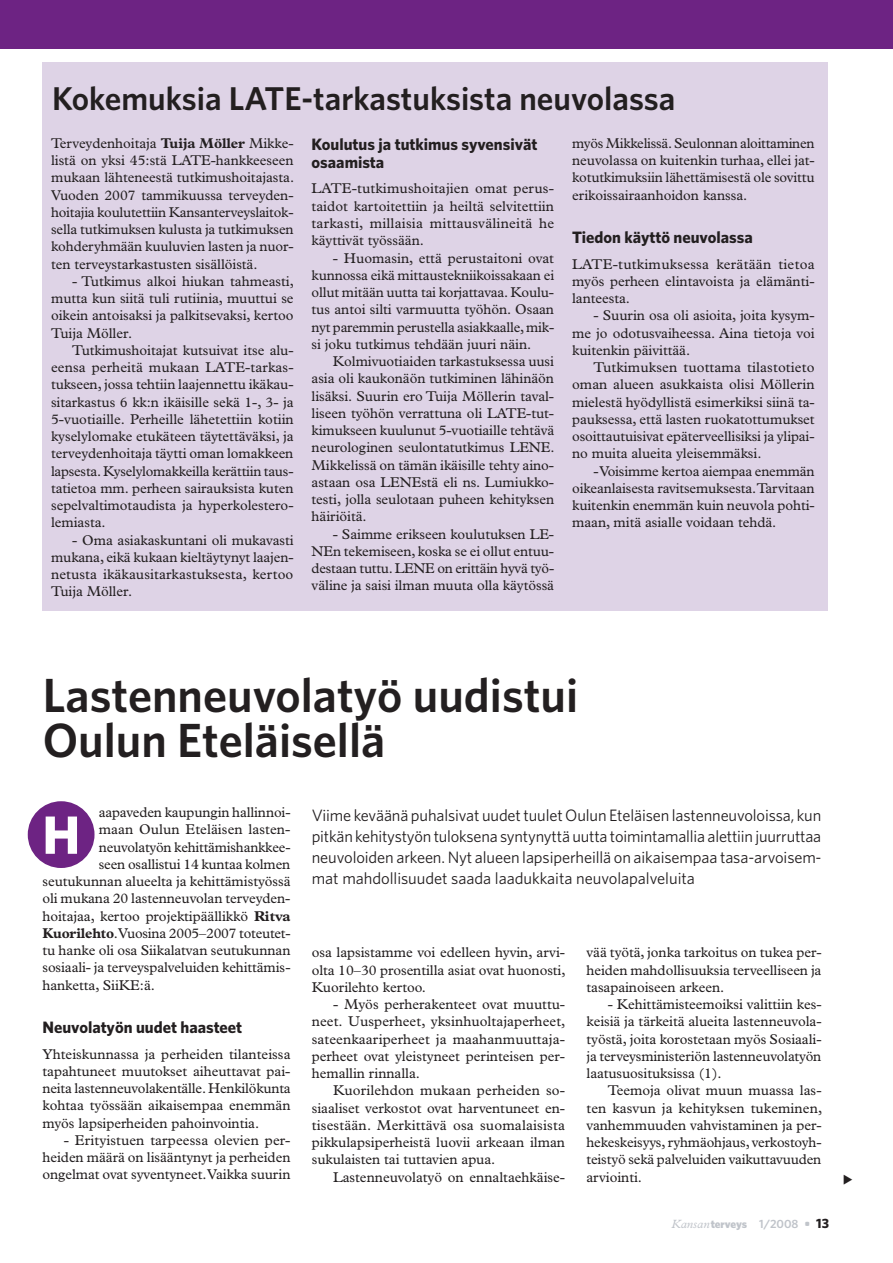
<style>
.page{position:relative;width:893px;height:1263px;background:#fff}
.page>*{position:absolute;margin:0;border:0;box-sizing:border-box;transform-origin:0 0}
.t1{font:700 54px "Whitney";color:#fff}
.t2{font:600 48px/45px "Whitney";color:#231f20}
.t3{font:600 33px "Whitney";color:#231f20}
.t4{font:16.5px/21px "Whitney";letter-spacing:-.005em;color:#231f20;text-align:justify}
.t5{font:700 16.5px/17.2px "Whitney";color:#231f20}
.t6{font:14.25px/17.2px "Plantin";letter-spacing:-.005em;color:#231f20;text-align:justify}
.t7{font:900 11.25px "Whitney";letter-spacing:-.01em;color:#c0c4ca}
.s1{font-weight:700}
.s2{font-family:"Plantin";font-weight:400;font-style:italic;font-size:12px}
.s3{font-weight:600;font-size:12px}
.s4{font-weight:700;font-size:12px}
.s5{font-weight:700;font-size:13.5px;color:#231f20}
</style>
<div class="page">
<div style="left:42px;top:62px;width:786px;height:549px;background:#ded3e6"></div>
<div style="left:0;top:0;width:893px;height:49px;background:#6d2383"></div>
<div style="left:28px;top:801px;width:67px;height:67px;background:#6d2383;border-radius:50%"></div>
<h3 class="t3" style="left:52px;top:79px;width:625px">Kokemuksia LATE-tarkastuksista neuvolassa</h3>
<p class="t6" style="left:51px;top:135px;width:245px">Terveydenhoitaja <span class="s1">Tuija Möller</span> Mikke&shy;listä on yksi 45:stä LATE-hankkeeseen mukaan lähteneestä tutkimushoitajasta.<br>Vuoden 2007 tammikuussa terveyden&shy;hoitajia koulutettiin Kansanterveyslaitok&shy;sella tutkimuksen kulusta ja tutkimuksen kohderyhmään kuuluvien lasten ja nuor&shy;ten terveystarkastusten sisällöistä.</p>
<p class="t6" style="left:51px;top:273px;width:244px;text-indent:21px">- Tutkimus alkoi hiukan tahmeasti, mutta kun siitä tuli rutiinia, muuttui se oikein antoisaksi ja palkitsevaksi, kertoo Tuija Möller.</p>
<p class="t6" style="left:51px;top:342px;width:244px;text-indent:21px">Tutkimushoitajat kutsuivat itse alu&shy;eensa perheitä mukaan LATE-tarkas&shy;tukseen, jossa tehtiin laajennettu ikäkau&shy;sitarkastus 6 kk:n ikäisille sekä 1-, 3- ja 5-vuotiaille. Perheille lähetettiin kotiin kyselylomake etukäteen täytettäväksi, ja terveydenhoitaja täytti oman lomakkeen lapsesta. Kyselylomakkeilla kerättiin taus&shy;tatietoa mm. perheen sairauksista kuten sepelvaltimotaudista ja hyperkolestero&shy;lemiasta.</p>
<p class="t6" style="left:51px;top:531px;width:244px;text-indent:21px">- Oma asiakaskuntani oli mukavasti mukana, eikä kukaan kieltäytynyt laajen&shy;netusta ikäkausitarkastuksesta, kertoo Tuija Möller.</p>
<p class="t5" style="left:312px;top:136px;width:227px">Koulutus ja tutkimus syvensivät osaamista</p>
<p class="t6" style="left:312px;top:180px;width:244px">LATE-tutkimushoitajien omat perus&shy;taidot kartoitettiin ja heiltä selvitettiin tarkasti, millaisia mittausvälineitä he käyttivät työssään.</p>
<p class="t6" style="left:312px;top:249px;width:244px;text-indent:21px">- Huomasin, että perustaitoni ovat kunnossa eikä mittaustekniikoissakaan ei ollut mitään uutta tai korjattavaa. Koulu&shy;tus antoi silti varmuutta työhön. Osaan nyt paremmin perustella asiakkaalle, mik&shy;si joku tutkimus tehdään juuri näin.</p>
<p class="t6" style="left:312px;top:353px;width:245px;text-indent:21px">Kolmivuotiaiden tarkastuksessa uusi asia oli kaukonäön tutkiminen lähinäön lisäksi. Suurin ero Tuija Möllerin taval&shy;liseen työhön verrattuna oli LATE-tut&shy;kimukseen kuulunut 5-vuotiaille tehtävä neurologinen seulontatutkimus LENE.<br>Mikkelissä on tämän ikäisille tehty aino&shy;astaan osa LENEstä eli ns. Lumiukko&shy;testi, jolla seulotaan puheen kehityksen häiriöitä.</p>
<p class="t6" style="left:312px;top:525px;width:244px;text-indent:21px">- Saimme erikseen koulutuksen LE-NEn tekemiseen, koska se ei ollut entuu&shy;destaan tuttu. LENE on erittäin hyvä työ&shy;väline ja saisi ilman muuta olla käytössä</p>
<p class="t6" style="left:572px;top:135px;width:244px">myös Mikkelissä. Seulonnan aloittaminen neuvolassa on kuitenkin turhaa, ellei jat&shy;kotutkimuksiin lähettämisestä ole sovittu erikoissairaanhoidon kanssa.</p>
<p class="t5" style="left:572px;top:228px;width:182px">Tiedon käyttö neuvolassa</p>
<p class="t6" style="left:572px;top:255px;width:244px">LATE-tutkimuksessa kerätään tietoa myös perheen elintavoista ja elämänti&shy;lanteesta.</p>
<p class="t6" style="left:572px;top:307px;width:244px;text-indent:21px">- Suurin osa oli asioita, joita kysym&shy;me jo odotusvaiheessa. Aina tietoja voi kuitenkin päivittää.</p>
<p class="t6" style="left:572px;top:359px;width:244px;text-indent:21px">Tutkimuksen tuottama tilastotieto oman alueen asukkaista olisi Möllerin mielestä hyödyllistä esimerkiksi siinä ta&shy;pauksessa, että lasten ruokatottumukset osoittautuisivat epäterveellisiksi ja ylipai&shy;no muita alueita yleisemmäksi.</p>
<p class="t6" style="left:572px;top:462px;width:244px;text-indent:21px">- Voisimme kertoa aiempaa enemmän oikeanlaisesta ravitsemuksesta. Tarvitaan kuitenkin enemmän kuin neuvola pohti&shy;maan, mitä asialle voidaan tehdä.</p>
<h2 class="t2" style="left:43px;top:671px;width:537px">Lastenneuvolatyö uudistui<br>Oulun Eteläisellä</h2>
<p class="t6" style="left:99px;top:804px;width:193px">aapaveden kaupungin hallinnoi-</p>
<p class="t6" style="left:99px;top:821px;width:193px">maan Oulun Eteläisen lasten-</p>
<p class="t6" style="left:99px;top:838px;width:193px">neuvolatyön kehittämishankkee-</p>
<p class="t6" style="left:99px;top:855px;width:193px">seen osallistui 14 kuntaa kolmen</p>
<p class="t6" style="left:42px;top:873px;width:250px">seutukunnan alueelta ja kehittämistyössä</p>
<p class="t6" style="left:42px;top:890px;width:250px">oli mukana 20 lastenneuvolan terveyden-</p>
<p class="t6" style="left:42px;top:907px;width:250px">hoitajaa, kertoo projektipäällikkö <span class="s1">Ritva</span></p>
<p class="t6" style="left:42px;top:924px;width:250px"><span class="s1">Kuorilehto</span>. Vuosina 2005–2007 toteutet-</p>
<p class="t6" style="left:42px;top:942px;width:250px">tu hanke oli osa Siikalatvan seutukunnan</p>
<p class="t6" style="left:42px;top:959px;width:250px">sosiaali- ja terveyspalveluiden kehittämis-</p>
<p class="t6" style="left:42px;top:976px;width:114px">hanketta, SiiKE:ä.</p>
<p class="t5" style="left:42px;top:1018px;width:201px">Neuvolatyön uudet haasteet</p>
<p class="t6" style="left:42px;top:1045px;width:250px">Yhteiskunnassa ja perheiden tilanteissa tapahtuneet muutokset aiheuttavat pai&shy;neita lastenneuvolakentälle. Henkilökunta kohtaa työssään aikaisempaa enemmän myös lapsiperheiden pahoinvointia.</p>
<p class="t6" style="left:42px;top:1131px;width:250px;text-indent:21px">- Erityistuen tarpeessa olevien per&shy;heiden määrä on lisääntynyt ja perheiden ongelmat ovat syventyneet. Vaikka suurin</p>
<h1 class="t1" style="left:42px;top:802px;width:40px">H</h1>
<p class="t4" style="left:312px;top:804px;width:511px">Viime keväänä puhalsivat uudet tuulet Oulun Eteläisen lastenneuvoloissa, kun pitkän kehitystyön tuloksena syntynyttä uutta toimintamallia alettiin juurruttaa neuvoloiden arkeen. Nyt alueen lapsiperheillä on aikaisempaa tasa-arvoisem&shy;mat mahdollisuudet saada laadukkaita neuvolapalveluita</p>
<p class="t6" style="left:312px;top:944px;width:255px">osa lapsistamme voi edelleen hyvin, arvi&shy;olta 10–30 prosentilla asiat ovat huonosti, Kuorilehto kertoo.</p>
<p class="t6" style="left:312px;top:996px;width:255px;text-indent:21px">- Myös perherakenteet ovat muuttu&shy;neet. Uusperheet, yksinhuoltajaperheet, sateenkaariperheet ja maahanmuuttaja&shy;perheet ovat yleistyneet perinteisen per&shy;hemallin rinnalla.</p>
<p class="t6" style="left:312px;top:1082px;width:255px;text-indent:21px">Kuorilehdon mukaan perheiden so&shy;siaaliset verkostot ovat harventuneet en&shy;tisestään. Merkittävä osa suomalaisista pikkulapsiperheistä luovii arkeaan ilman sukulaisten tai tuttavien apua.</p>
<p class="t6" style="left:333px;top:1168px;width:234px">Lastenneuvolatyö on ennaltaehkäise-</p>
<p class="t6" style="left:586px;top:944px;width:237px">vää työtä, jonka tarkoitus on tukea per&shy;heiden mahdollisuuksia terveelliseen ja tasapainoiseen arkeen.</p>
<p class="t6" style="left:586px;top:996px;width:237px;text-indent:21px">- Kehittämisteemoiksi valittiin kes&shy;keisiä ja tärkeitä alueita lastenneuvola&shy;työstä, joita korostetaan myös Sosiaali&shy;ja terveysministeriön lastenneuvolatyön laatusuosituksissa (1).</p>
<p class="t6" style="left:586px;top:1082px;width:237px;text-indent:21px">Teemoja olivat muun muassa las&shy;ten kasvun ja kehityksen tukeminen, vanhemmuuden vahvistaminen ja per&shy;hekeskeisyys, ryhmäohjaus, verkostoyh&shy;teistyö sekä palveluiden vaikuttavuuden arviointi.</p>
<p class="t7" style="left:671px;top:1217px;width:158px"><span class="s2">Kansan</span>terveys <span class="s3">1/2008</span> <span class="s4">•</span> <span class="s5">13</span></p>
</div>
